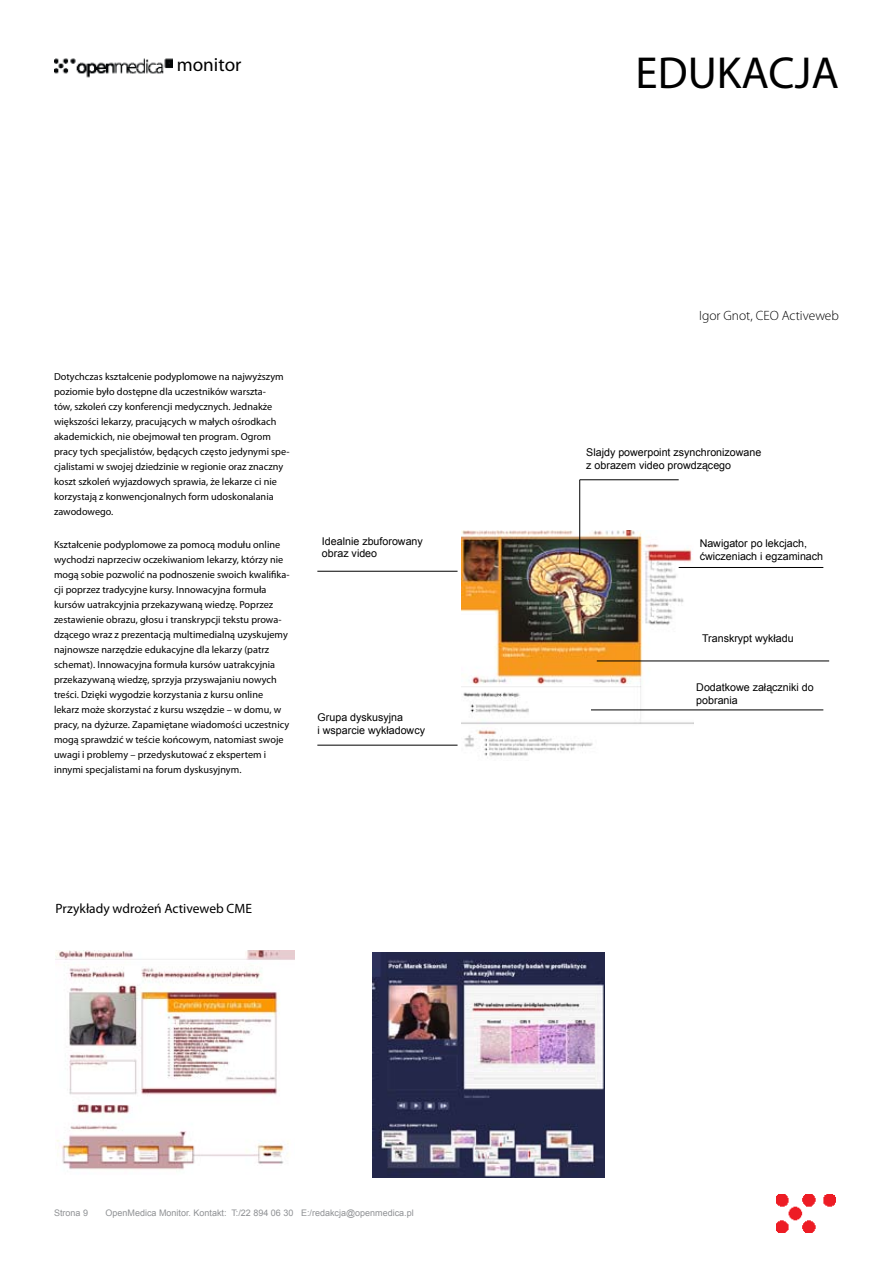
<style>
.page{position:relative;width:893px;height:1263px;background:#fff}
.page>*{position:absolute;margin:0;border:0;box-sizing:border-box;transform-origin:0 0}
.t1{font:45px "Myriad Pro";color:#000}
.t2{font:19.2px "Myriad Pro";color:#000}
.t3{font:13.5px "Myriad Pro";color:#000}
.t4{font:300 13.5px "Myriad Pro";color:#000}
.t5{font:10.65px/12.8px "Arial";color:#000}
.t6{font:10.2px/15px "Myriad Pro";color:#000}
.t7{font:9px "Arial";color:#8f9194}
</style>
<div class="page">
<img style="left:56px;top:951px;width:238px;height:219px">
<img style="left:372px;top:953px;width:233px;height:225px">
<img style="left:462px;top:530px;width:231px;height:228px">
<hr style="left:317px;top:571px;width:141px;height:1px;background:#000">
<hr style="left:579px;top:480px;width:1px;height:75px;background:#000">
<hr style="left:580px;top:479px;width:99px;height:1px;background:#000">
<hr style="left:679px;top:567px;width:144px;height:1px;background:#000">
<hr style="left:591px;top:709px;width:232px;height:1px;background:#000">
<hr style="left:317px;top:745px;width:141px;height:1px;background:#000">
<hr style="left:597px;top:660px;width:232px;height:1px;background:#000">
<img style="left:776px;top:1194px;width:59px;height:38px">
<img style="left:54px;top:58px;width:118px;height:20px">
<h2 class="t2" style="left:177px;top:52px;width:66px">monitor</h2>
<h1 class="t1" style="left:636px;top:45px;width:205px">EDUKACJA</h1>
<p class="t6" style="left:54px;top:369px;width:237px">Dotychczas kształcenie podyplomowe na najwyższym poziomie było dostępne dla uczestników warszta-<br>tów, szkoleń czy konferencji medycznych. Jednakże większości lekarzy, pracujących w małych ośrodkach akademickich, nie obejmował ten program. Ogrom pracy tych specjalistów, będących często jedynymi spe&shy;cjalistami w swojej dziedzinie w regionie oraz znaczny koszt szkoleń wyjazdowych sprawia, że lekarze ci nie korzystają z konwencjonalnych form udoskonalania zawodowego.</p>
<p class="t6" style="left:54px;top:537px;width:237px">Kształcenie podyplomowe za pomocą modułu online wychodzi naprzeciw oczekiwaniom lekarzy, którzy nie mogą sobie pozwolić na podnoszenie swoich kwalifika&shy;cji poprzez tradycyjne kursy. Innowacyjna formuła kursów uatrakcyjnia przekazywaną wiedzę. Poprzez zestawienie obrazu, głosu i transkrypcji tekstu prowa&shy;dzącego wraz z prezentacją multimedialną uzyskujemy najnowsze narzędzie edukacyjne dla lekarzy (patrz schemat). Innowacyjna formuła kursów uatrakcyjnia przekazywaną wiedzę, sprzyja przyswajaniu nowych treści. Dzięki wygodzie korzystania z kursu online lekarz może skorzystać z kursu wszędzie – w domu, w pracy, na dyżurze. Zapamiętane wiadomości uczestnicy mogą sprawdzić w teście końcowym, natomiast swoje uwagi i problemy – przedyskutować z ekspertem i innymi specjalistami na forum dyskusyjnym.</p>
<h3 class="t4" style="left:699px;top:307px;width:141px">Igor Gnot, CEO Activeweb</h3>
<p class="t5" style="left:586px;top:446px;width:177px">Slajdy powerpoint zsynchronizowane z obrazem video prowdzącego</p>
<p class="t5" style="left:322px;top:534px;width:102px">Idealnie zbuforowany obraz video</p>
<p class="t5" style="left:700px;top:537px;width:125px">Nawigator po lekcjach, ćwiczeniach i egzaminach</p>
<p class="t5" style="left:702px;top:632px;width:93px">Transkrypt wykładu</p>
<p class="t5" style="left:318px;top:711px;width:109px">Grupa dyskusyjna<br>i wsparcie wykładowcy</p>
<p class="t5" style="left:696px;top:681px;width:119px">Dodatkowe załączniki do pobrania</p>
<h3 class="t3" style="left:56px;top:900px;width:198px">Przykłady wdrożeń Activeweb CME</h3>
<p class="t7" style="left:54px;top:1206px;width:28px">Strona</p>
<p class="t7" style="left:106px;top:1206px;width:310px">OpenMedica Monitor. Kontakt: T:/22 894 06 30 E:/redakcja@openmedica.pl</p>
</div>
